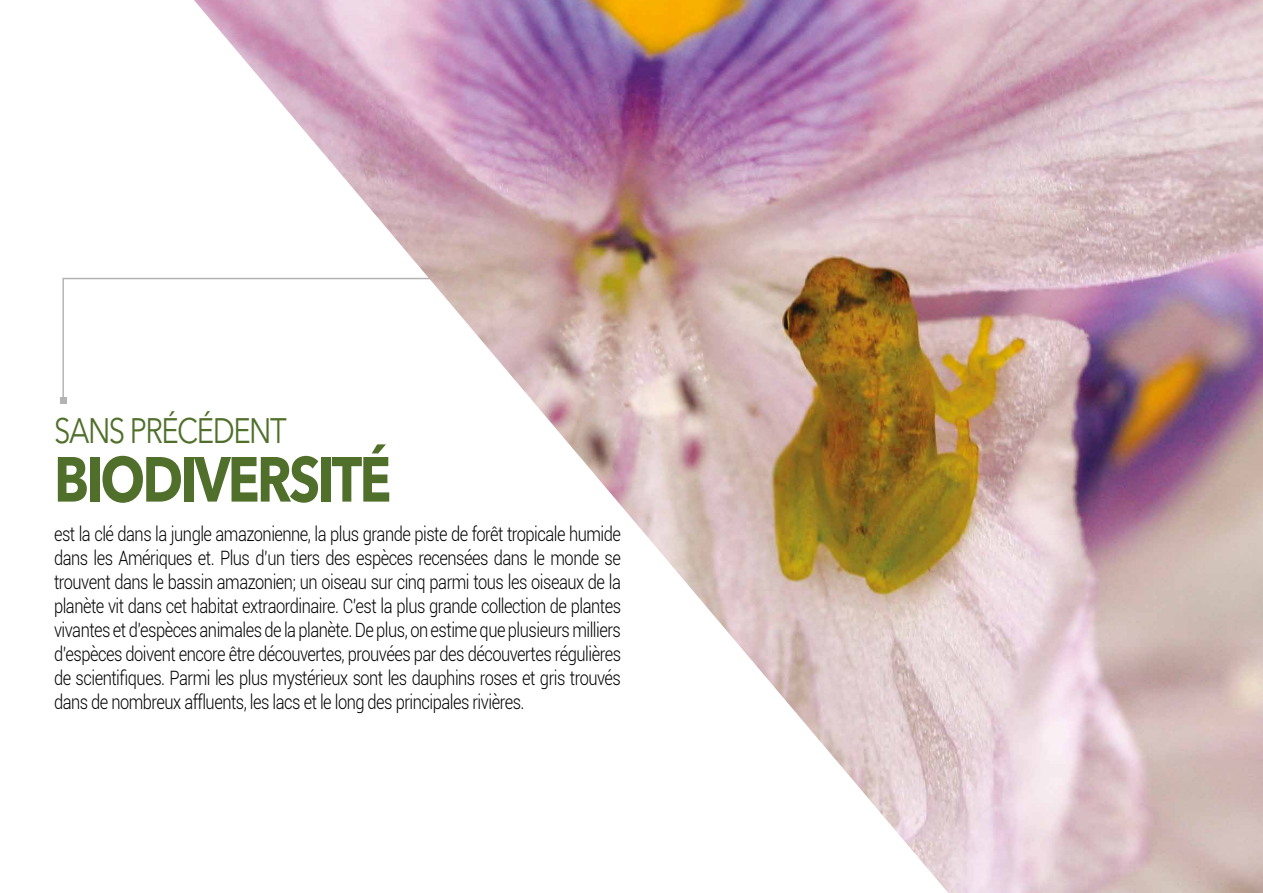
<style>
.page{position:relative;width:1263px;height:893px;background:#fff}
.page>*{position:absolute;margin:0;border:0;box-sizing:border-box;transform-origin:0 0}
.t1{font:700 63px "Avenir Next LT Pro";letter-spacing:-.05em;color:#506f2a;scale:.83 1}
.t2{font:35.1px "Avenir Next LT Pro";letter-spacing:-.05em;color:#506f2a;scale:.83 1}
.t3{font:300 19.8px/24px "Roboto";letter-spacing:-.03em;color:#000;text-align:justify;scale:.83 1}
</style>
<div class="page">
<svg style="left:62px;top:277px;width:132px;height:125px"></svg>
<svg style="left:60px;top:398px;width:6px;height:6px"></svg>
<img style="left:194px;top:0;width:1069px;height:893px">
<h2 class="t2" style="left:54px;top:410px;width:282px">SANS PRÉCÉDENT</h2>
<h1 class="t1" style="left:54px;top:441px;width:408px">BIODIVERSITÉ</h1>
<p class="t3" style="left:54px;top:521px;width:685px">est la clé dans la jungle amazonienne, la plus grande piste de forêt tropicale humide dans les Amériques et. Plus d’un tiers des espèces recensées dans le monde se trouvent dans le bassin amazonien; un oiseau sur cinq parmi tous les oiseaux de la planète vit dans cet habitat extraordinaire. C’est la plus grande collection de plantes vivantes et d’espèces animales de la planète. De plus, on estime que plusieurs milliers d’espèces doivent encore être découvertes, prouvées par des découvertes régulières de scientifiques. Parmi les plus mystérieux sont les dauphins roses et gris trouvés dans de nombreux affluents, les lacs et le long des principales rivières.</p>
</div>
